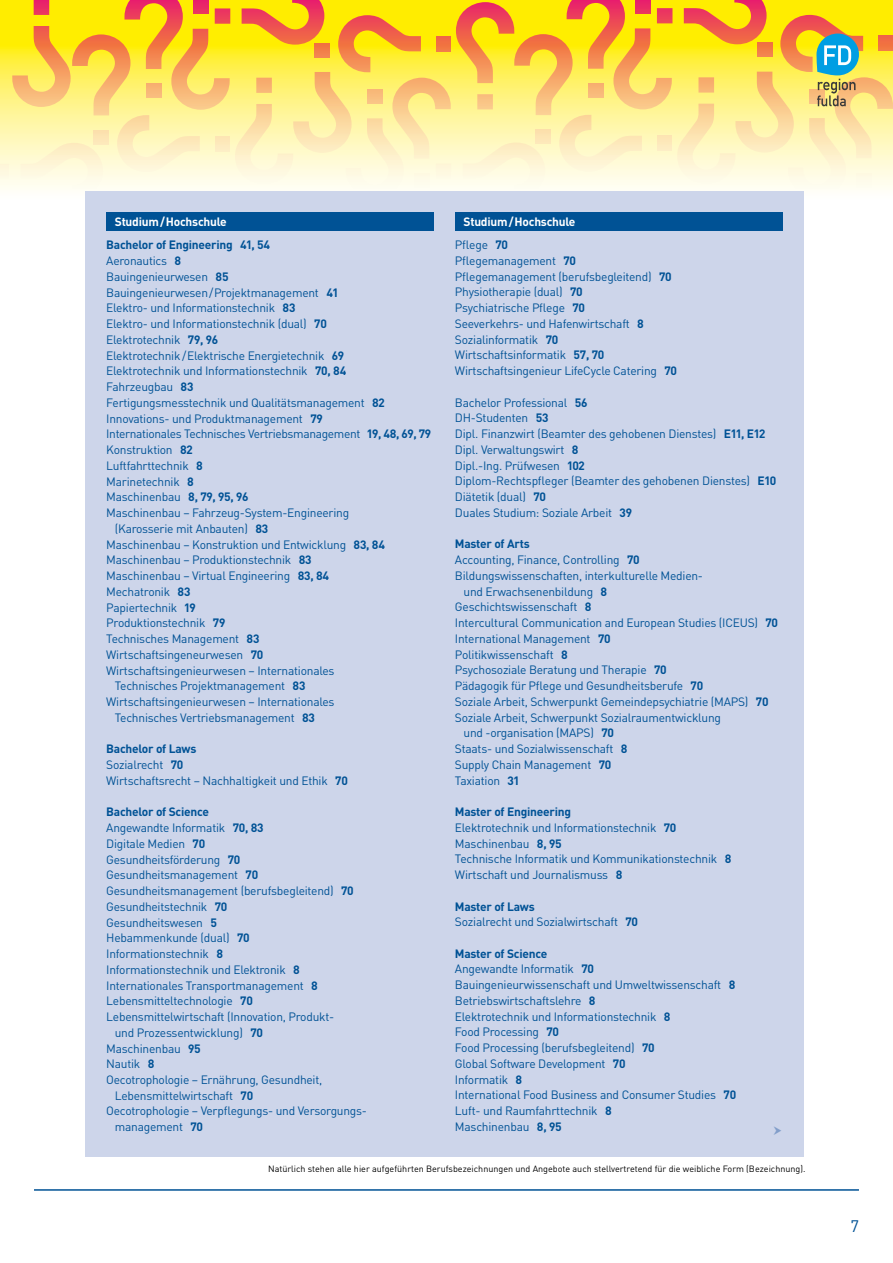
<style>
.page{position:relative;width:893px;height:1263px;background:#fff}
.page>*{position:absolute;margin:0;border:0;box-sizing:border-box;transform-origin:0 0}
.t1{font:16.5px "DIN Pro";color:#005295}
.t2{font:12px/15.8px "DIN Pro";letter-spacing:-.02em;color:#005295}
.t3{font:700 12px "DIN Pro";letter-spacing:-.02em;color:#005295}
.t4{font:700 12px "DIN Pro";letter-spacing:-.02em;color:#fff}
.t5{font:9px "DIN Pro";color:#000}
.s1{font-weight:700}
</style>
<div class="page">
<hr style="left:34px;top:1189px;width:825px;height:2px;background:#005295">
<svg style="left:0;top:0;width:893px;height:190px;background:#fadd7b"></svg>
<div style="left:85px;top:191px;width:719px;height:965px;background:#cdd5ea"></div>
<div style="left:455px;top:213px;width:327px;height:18px;background:#005295"></div>
<div style="left:106px;top:213px;width:328px;height:18px;background:#005295"></div>
<p class="t4" style="left:115px;top:214px;width:113px">Studium/Hochschule</p>
<p class="t4" style="left:463px;top:214px;width:113px">Studium/Hochschule</p>
<p class="t3" style="left:106px;top:237px;width:165px">Bachelor of Engineering 41, 54</p>
<p class="t2" style="left:106px;top:252px;width:77px">Aeronautics <span class="s1">8</span></p>
<p class="t2" style="left:106px;top:268px;width:124px">Bauingenieurwesen <span class="s1">85</span></p>
<p class="t2" style="left:106px;top:284px;width:233px">Bauingenieurwesen/Projektmanagement <span class="s1">41</span></p>
<p class="t2" style="left:106px;top:300px;width:191px">Elektro- und Informationstechnik <span class="s1">83</span></p>
<p class="t2" style="left:106px;top:315px;width:222px">Elektro- und Informationstechnik (dual) <span class="s1">70</span></p>
<p class="t2" style="left:106px;top:331px;width:113px">Elektrotechnik <span class="s1">79, 96</span></p>
<p class="t2" style="left:106px;top:347px;width:239px">Elektrotechnik /Elektrische Energietechnik <span class="s1">69</span></p>
<p class="t2" style="left:106px;top:363px;width:242px">Elektrotechnik und Informationstechnik <span class="s1">70, 84</span></p>
<p class="t2" style="left:106px;top:378px;width:89px">Fahrzeugbau <span class="s1">83</span></p>
<p class="t2" style="left:106px;top:394px;width:280px">Fertigungsmesstechnik und Qualitätsmanagement <span class="s1">82</span></p>
<p class="t2" style="left:106px;top:410px;width:218px">Innovations- und Produktmanagement <span class="s1">79</span></p>
<p class="t2" style="left:106px;top:426px;width:326px">Internationales Technisches Vertriebsmanagement <span class="s1">19, 48, 69, 79</span></p>
<p class="t2" style="left:106px;top:441px;width:88px">Konstruktion <span class="s1">82</span></p>
<p class="t2" style="left:106px;top:457px;width:98px">Luftfahrttechnik <span class="s1">8</span></p>
<p class="t2" style="left:106px;top:473px;width:89px">Marinetechnik <span class="s1">8</span></p>
<p class="t2" style="left:106px;top:489px;width:144px">Maschinenbau <span class="s1">8, 79, 95, 96</span></p>
<p class="t2" style="left:106px;top:504px;width:244px">Maschinenbau – Fahrzeug-System-Engineering</p>
<p class="t2" style="left:115px;top:520px;width:155px">(Karosserie mit Anbauten) <span class="s1">83</span></p>
<p class="t2" style="left:106px;top:536px;width:280px">Maschinenbau – Konstruktion und Entwicklung <span class="s1">83, 84</span></p>
<p class="t2" style="left:106px;top:552px;width:207px">Maschinenbau – Produktionstechnik <span class="s1">83</span></p>
<p class="t2" style="left:106px;top:567px;width:224px">Maschinenbau – Virtual Engineering <span class="s1">83, 84</span></p>
<p class="t2" style="left:106px;top:583px;width:86px">Mechatronik <span class="s1">83</span></p>
<p class="t2" style="left:106px;top:599px;width:91px">Papiertechnik <span class="s1">19</span></p>
<p class="t2" style="left:106px;top:615px;width:121px">Produktionstechnik <span class="s1">79</span></p>
<p class="t2" style="left:106px;top:630px;width:155px">Technisches Management <span class="s1">83</span></p>
<p class="t2" style="left:106px;top:646px;width:159px">Wirtschaftsingeneurwesen <span class="s1">70</span></p>
<p class="t2" style="left:106px;top:662px;width:230px">Wirtschaftsingenieurwesen – Internationales</p>
<p class="t2" style="left:115px;top:678px;width:192px">Technisches Projektmanagement <span class="s1">83</span></p>
<p class="t2" style="left:106px;top:693px;width:230px">Wirtschaftsingenieurwesen – Internationales</p>
<p class="t2" style="left:115px;top:709px;width:202px">Technisches Vertriebsmanagement <span class="s1">83</span></p>
<p class="t2" style="left:106px;top:741px;width:243px"><span class="s1">Bachelor of Laws<br></span>Sozialrecht <span class="s1">70<br></span>Wirtschaftsrecht – Nachhaltigkeit und Ethik <span class="s1">70</span></p>
<p class="t3" style="left:106px;top:804px;width:104px">Bachelor of Science</p>
<p class="t2" style="left:106px;top:819px;width:159px">Angewandte Informatik <span class="s1">70, 83</span></p>
<p class="t2" style="left:106px;top:835px;width:100px">Digitale Medien <span class="s1">70</span></p>
<p class="t2" style="left:106px;top:851px;width:136px">Gesundheitsförderung <span class="s1">70</span></p>
<p class="t2" style="left:106px;top:866px;width:153px">Gesundheitsmanagement <span class="s1">70</span></p>
<p class="t2" style="left:106px;top:882px;width:249px">Gesundheitsmanagement (berufsbegleitend) <span class="s1">70</span></p>
<p class="t2" style="left:106px;top:898px;width:123px">Gesundheitstechnik <span class="s1">70</span></p>
<p class="t2" style="left:106px;top:914px;width:112px">Gesundheitswesen <span class="s1">5</span></p>
<p class="t2" style="left:106px;top:929px;width:145px">Hebammenkunde (dual) <span class="s1">70</span></p>
<p class="t2" style="left:106px;top:945px;width:118px">Informationstechnik <span class="s1">8</span></p>
<p class="t2" style="left:106px;top:961px;width:195px">Informationstechnik und Elektronik <span class="s1">8</span></p>
<p class="t2" style="left:106px;top:977px;width:213px">Internationales Transportmanagement <span class="s1">8</span></p>
<p class="t2" style="left:106px;top:992px;width:148px">Lebensmitteltechnologie <span class="s1">70</span></p>
<p class="t2" style="left:106px;top:1008px;width:229px">Lebensmittelwirtschaft (Innovation, Produkt-</p>
<p class="t2" style="left:115px;top:1024px;width:150px">und Prozessentwicklung) <span class="s1">70</span></p>
<p class="t2" style="left:106px;top:1040px;width:96px">Maschinenbau <span class="s1">95</span></p>
<p class="t2" style="left:106px;top:1055px;width:50px">Nautik <span class="s1">8</span></p>
<p class="t2" style="left:106px;top:1071px;width:218px">Oecotrophologie – Ernährung, Gesundheit,</p>
<p class="t2" style="left:115px;top:1087px;width:140px">Lebensmittelwirtschaft <span class="s1">70</span></p>
<p class="t2" style="left:106px;top:1103px;width:262px">Oecotrophologie – Verpflegungs- und Versorgungs-</p>
<p class="t2" style="left:115px;top:1118px;width:90px">management <span class="s1">70</span></p>
<p class="t2" style="left:455px;top:236px;width:224px">Pflege <span class="s1">70<br></span>Pflegemanagement <span class="s1">70<br></span>Pflegemanagement (berufsbegleitend) <span class="s1">70<br></span>Physiotherapie (dual) <span class="s1">70<br></span>Psychiatrische Pflege <span class="s1">70<br></span>Seeverkehrs- und Hafenwirtschaft <span class="s1">8<br></span>Sozialinformatik <span class="s1">70<br></span>Wirtschaftsinformatik <span class="s1">57, 70<br></span>Wirtschaftsingenieur LifeCycle Catering <span class="s1">70</span></p>
<p class="t2" style="left:455px;top:394px;width:323px">Bachelor Professional <span class="s1">56<br></span>DH-Studenten <span class="s1">53<br></span>Dipl. Finanzwirt (Beamter des gehobenen Dienstes) <span class="s1">E 11, E 12<br></span>Dipl. Verwaltungswirt <span class="s1">8<br></span>Dipl.-Ing. Prüfwesen <span class="s1">102<br></span>Diplom-Rechtspfleger (Beamter des gehobenen Dienstes) <span class="s1">E 10<br></span>Diätetik (dual) <span class="s1">70<br></span>Duales Studium: Soziale Arbeit <span class="s1">39</span></p>
<p class="t3" style="left:455px;top:536px;width:76px">Master of Arts</p>
<p class="t2" style="left:455px;top:551px;width:186px">Accounting, Finance, Controlling <span class="s1">70</span></p>
<p class="t2" style="left:455px;top:567px;width:250px">Bildungswissenschaften, interkulturelle Medien-</p>
<p class="t2" style="left:463px;top:583px;width:145px">und Erwachsenenbildung <span class="s1">8</span></p>
<p class="t2" style="left:455px;top:599px;width:138px">Geschichtswissenschaft <span class="s1">8</span></p>
<p class="t2" style="left:455px;top:614px;width:325px">Intercultural Communication and European Studies (ICEUS) <span class="s1">70</span></p>
<p class="t2" style="left:455px;top:630px;width:157px">International Management <span class="s1">70</span></p>
<p class="t2" style="left:455px;top:646px;width:114px">Politikwissenschaft <span class="s1">8</span></p>
<p class="t2" style="left:455px;top:662px;width:213px">Psychosoziale Beratung und Therapie <span class="s1">70</span></p>
<p class="t2" style="left:455px;top:677px;width:250px">Pädagogik für Pflege und Gesundheitsberufe <span class="s1">70</span></p>
<p class="t2" style="left:455px;top:693px;width:315px">Soziale Arbeit, Schwerpunkt Gemeindepsychiatrie (MAPS) <span class="s1">70</span></p>
<p class="t2" style="left:455px;top:709px;width:268px">Soziale Arbeit, Schwerpunkt Sozialraumentwicklung</p>
<p class="t2" style="left:463px;top:724px;width:152px">und -organisation (MAPS) <span class="s1">70</span></p>
<p class="t2" style="left:455px;top:740px;width:174px">Staats- und Sozialwissenschaft <span class="s1">8</span></p>
<p class="t2" style="left:455px;top:756px;width:158px">Supply Chain Management <span class="s1">70</span></p>
<p class="t2" style="left:455px;top:772px;width:65px">Taxiation <span class="s1">31</span></p>
<p class="t2" style="left:455px;top:803px;width:278px"><span class="s1">Master of Engineering<br></span>Elektrotechnik und Informationstechnik <span class="s1">70<br></span>Maschinenbau <span class="s1">8, 95<br></span>Technische Informatik und Kommunikationstechnik <span class="s1">8<br></span>Wirtschaft und Journalismuss <span class="s1">8</span></p>
<p class="t2" style="left:455px;top:898px;width:185px"><span class="s1">Master of Laws<br></span>Sozialrecht und Sozialwirtschaft <span class="s1">70</span></p>
<p class="t2" style="left:455px;top:945px;width:283px"><span class="s1">Master of Science<br></span>Angewandte Informatik <span class="s1">70<br></span>Bauingenieurwissenschaft und Umweltwissenschaft <span class="s1">8<br></span>Betriebswirtschaftslehre <span class="s1">8<br></span>Elektrotechnik und Informationstechnik <span class="s1">8<br></span>Food Processing <span class="s1">70<br></span>Food Processing (berufsbegleitend) <span class="s1">70<br></span>Global Software Development <span class="s1">70<br></span>Informatik <span class="s1">8<br></span>International Food Business and Consumer Studies <span class="s1">70<br></span>Luft- und Raumfahrttechnik <span class="s1">8<br></span>Maschinenbau <span class="s1">8, 95</span></p>
<p class="t5" style="left:268px;top:1162px;width:539px">Natürlich stehen alle hier aufgeführten Berufsbezeichnungen und Angebote auch stellvertretend für die weibliche Form (Bezeichnung).</p>
<h1 class="t1" style="left:850px;top:1215px;width:10px">7</h1>
</div>
